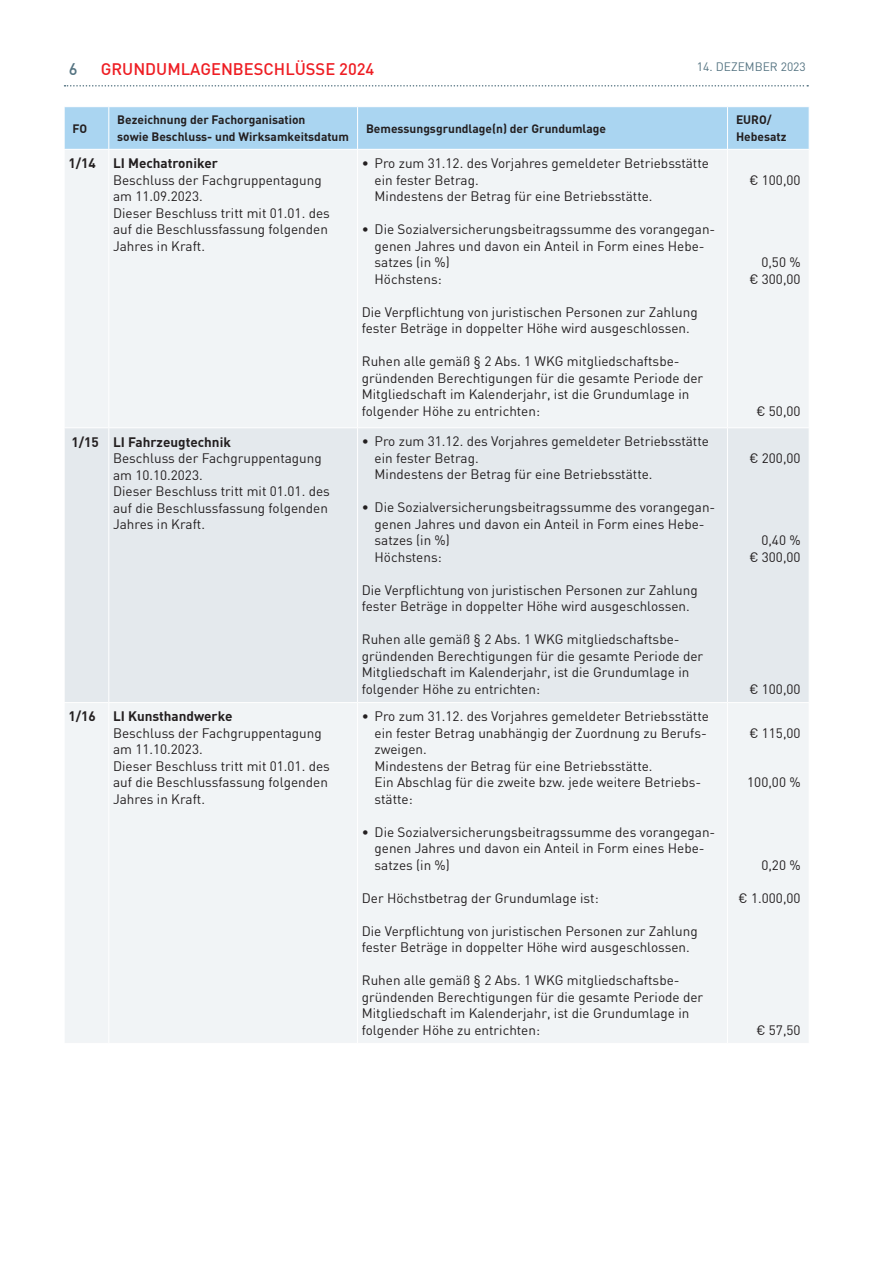
<style>
.page{position:relative;width:893px;height:1263px;background:#fff}
.page>*{position:absolute;margin:0;border:0;box-sizing:border-box;transform-origin:0 0}
.t1{font:500 16.5px "DIN";color:#ee1d23}
.t2{font:500 16.5px "DIN";color:#557482}
.t3{font:13.5px/16.5px "DIN";color:#231f20}
.t4{font:700 13.5px "DIN";color:#231f20}
.t5{font:700 12px/16.5px "DIN";color:#231f20}
.t6{font:12px "DIN";color:#557482}
</style>
<div class="page">
<svg style="left:65px;top:85px;width:743px;height:2px"></svg>
<div style="left:65px;top:107px;width:744px;height:42px;background:#aad5f1"></div>
<div style="left:65px;top:150px;width:743px;height:893px;background:#f1f4f6"></div>
<div style="left:65px;top:428px;width:744px;height:274px;background:#e4e9ed"></div>
<hr style="left:108px;top:150px;width:1px;height:277px;background:#fff">
<hr style="left:357px;top:150px;width:1px;height:277px;background:#fff">
<hr style="left:727px;top:150px;width:1px;height:277px;background:#fff">
<hr style="left:108px;top:428px;width:1px;height:274px;background:#fff">
<hr style="left:64px;top:702px;width:45px;height:1px;background:#fff">
<hr style="left:109px;top:702px;width:249px;height:1px;background:#fff">
<hr style="left:108px;top:703px;width:1px;height:340px;background:#fff">
<hr style="left:358px;top:702px;width:369px;height:1px;background:#fff">
<hr style="left:357px;top:703px;width:1px;height:340px;background:#fff">
<hr style="left:727px;top:702px;width:82px;height:1px;background:#fff">
<hr style="left:727px;top:703px;width:1px;height:340px;background:#fff">
<hr style="left:64px;top:427px;width:45px;height:1px;background:#fff">
<hr style="left:109px;top:427px;width:249px;height:1px;background:#fff">
<hr style="left:358px;top:427px;width:369px;height:1px;background:#fff">
<hr style="left:727px;top:427px;width:82px;height:1px;background:#fff">
<hr style="left:108px;top:107px;width:1px;height:42px;background:#fff">
<hr style="left:357px;top:107px;width:1px;height:42px;background:#fff">
<hr style="left:727px;top:107px;width:1px;height:42px;background:#fff">
<hr style="left:357px;top:428px;width:1px;height:274px;background:#fff">
<hr style="left:727px;top:428px;width:1px;height:274px;background:#fff">
<p class="t2" style="left:69px;top:58px;width:10px">6</p>
<p class="t1" style="left:101px;top:58px;width:275px">GRUNDUMLAGENBESCHLÜSSE 2024</p>
<p class="t6" style="left:697px;top:59px;width:110px">14. DEZEMBER 2023</p>
<p class="t5" style="left:73px;top:119px;width:16px">FO</p>
<p class="t5" style="left:117px;top:111px;width:233px">Bezeichnung der Fachorganisation<br>sowie Beschluss- und Wirksamkeitsdatum</p>
<p class="t5" style="left:366px;top:119px;width:242px">Bemessungsgrundlage(n) der Grundumlage</p>
<p class="t5" style="left:736px;top:111px;width:52px">EURO/<br>Hebesatz</p>
<p class="t4" style="left:68px;top:154px;width:29px">1/14</p>
<p class="t4" style="left:113px;top:154px;width:106px">LI Mechatroniker</p>
<p class="t3" style="left:113px;top:171px;width:218px">Beschluss der Fachgruppentagung am 11.09.2023.<br>Dieser Beschluss tritt mit 01.01. des auf die Beschlussfassung folgenden<br>Jahres in Kraft.</p>
<p class="t3" style="left:375px;top:155px;width:336px;text-indent:-13px">• Pro zum 31.12. des Vorjahres gemeldeter Betriebsstätte ein fester Betrag.<br>Mindestens der Betrag für eine Betriebsstätte.</p>
<p class="t3" style="left:375px;top:221px;width:342px;text-indent:-13px">• Die Sozialversicherungsbeitragssumme des vorangegan&shy;genen Jahres und davon ein Anteil in Form eines Hebe&shy;satzes (in %)<br>Höchstens:</p>
<p class="t3" style="left:362px;top:303px;width:337px">Die Verpflichtung von juristischen Personen zur Zahlung fester Beträge in doppelter Höhe wird ausgeschlossen.</p>
<p class="t3" style="left:362px;top:353px;width:343px">Ruhen alle gemäß § 2 Abs. 1 WKG mitgliedschaftsbe&shy;gründenden Berechtigungen für die gesamte Periode der Mitgliedschaft im Kalenderjahr, ist die Grundumlage in folgender Höhe zu entrichten:</p>
<p class="t3" style="left:749px;top:171px;width:53px">€ 100,00</p>
<p class="t3" style="left:749px;top:254px;width:53px;text-align:right">0,50 % € 300,00</p>
<p class="t3" style="left:756px;top:402px;width:46px">€ 50,00</p>
<p class="t4" style="left:72px;top:433px;width:161px">1/15 LI Fahrzeugtechnik</p>
<p class="t3" style="left:113px;top:450px;width:218px">Beschluss der Fachgruppentagung am 10.10.2023.<br>Dieser Beschluss tritt mit 01.01. des auf die Beschlussfassung folgenden<br>Jahres in Kraft.</p>
<p class="t4" style="left:68px;top:707px;width:29px">1/16</p>
<p class="t4" style="left:113px;top:707px;width:121px">LI Kunsthandwerke</p>
<p class="t3" style="left:113px;top:724px;width:218px">Beschluss der Fachgruppentagung am 11.10.2023.<br>Dieser Beschluss tritt mit 01.01. des auf die Beschlussfassung folgenden<br>Jahres in Kraft.</p>
<p class="t3" style="left:375px;top:433px;width:336px;text-indent:-13px">• Pro zum 31.12. des Vorjahres gemeldeter Betriebsstätte ein fester Betrag.<br>Mindestens der Betrag für eine Betriebsstätte.</p>
<p class="t3" style="left:375px;top:499px;width:342px;text-indent:-13px">• Die Sozialversicherungsbeitragssumme des vorangegan&shy;genen Jahres und davon ein Anteil in Form eines Hebe&shy;satzes (in %)<br>Höchstens:</p>
<p class="t3" style="left:362px;top:582px;width:337px">Die Verpflichtung von juristischen Personen zur Zahlung fester Beträge in doppelter Höhe wird ausgeschlossen.</p>
<p class="t3" style="left:362px;top:631px;width:343px">Ruhen alle gemäß § 2 Abs. 1 WKG mitgliedschaftsbe&shy;gründenden Berechtigungen für die gesamte Periode der Mitgliedschaft im Kalenderjahr, ist die Grundumlage in folgender Höhe zu entrichten:</p>
<p class="t3" style="left:375px;top:708px;width:336px;text-indent:-13px">• Pro zum 31.12. des Vorjahres gemeldeter Betriebsstätte ein fester Betrag unabhängig der Zuordnung zu Berufs&shy;zweigen.<br>Mindestens der Betrag für eine Betriebsstätte.<br>Ein Abschlag für die zweite bzw. jede weitere Betriebs&shy;stätte:</p>
<p class="t3" style="left:375px;top:823px;width:342px;text-indent:-13px">• Die Sozialversicherungsbeitragssumme des vorangegan&shy;genen Jahres und davon ein Anteil in Form eines Hebe&shy;satzes (in %)</p>
<p class="t3" style="left:362px;top:889px;width:238px">Der Höchstbetrag der Grundumlage ist:</p>
<p class="t3" style="left:362px;top:922px;width:337px">Die Verpflichtung von juristischen Personen zur Zahlung fester Beträge in doppelter Höhe wird ausgeschlossen.</p>
<p class="t3" style="left:362px;top:972px;width:343px">Ruhen alle gemäß § 2 Abs. 1 WKG mitgliedschaftsbe&shy;gründenden Berechtigungen für die gesamte Periode der Mitgliedschaft im Kalenderjahr, ist die Grundumlage in folgender Höhe zu entrichten:</p>
<p class="t3" style="left:749px;top:450px;width:53px">€ 200,00</p>
<p class="t3" style="left:749px;top:532px;width:53px;text-align:right">0,40 % € 300,00</p>
<p class="t3" style="left:749px;top:681px;width:53px">€ 100,00</p>
<p class="t3" style="left:749px;top:724px;width:53px">€ 115,00</p>
<p class="t3" style="left:747px;top:774px;width:55px">100,00 %</p>
<p class="t3" style="left:761px;top:856px;width:41px">0,20 %</p>
<p class="t3" style="left:739px;top:889px;width:64px">€ 1.000,00</p>
<p class="t3" style="left:756px;top:1021px;width:46px">€ 57,50</p>
</div>
